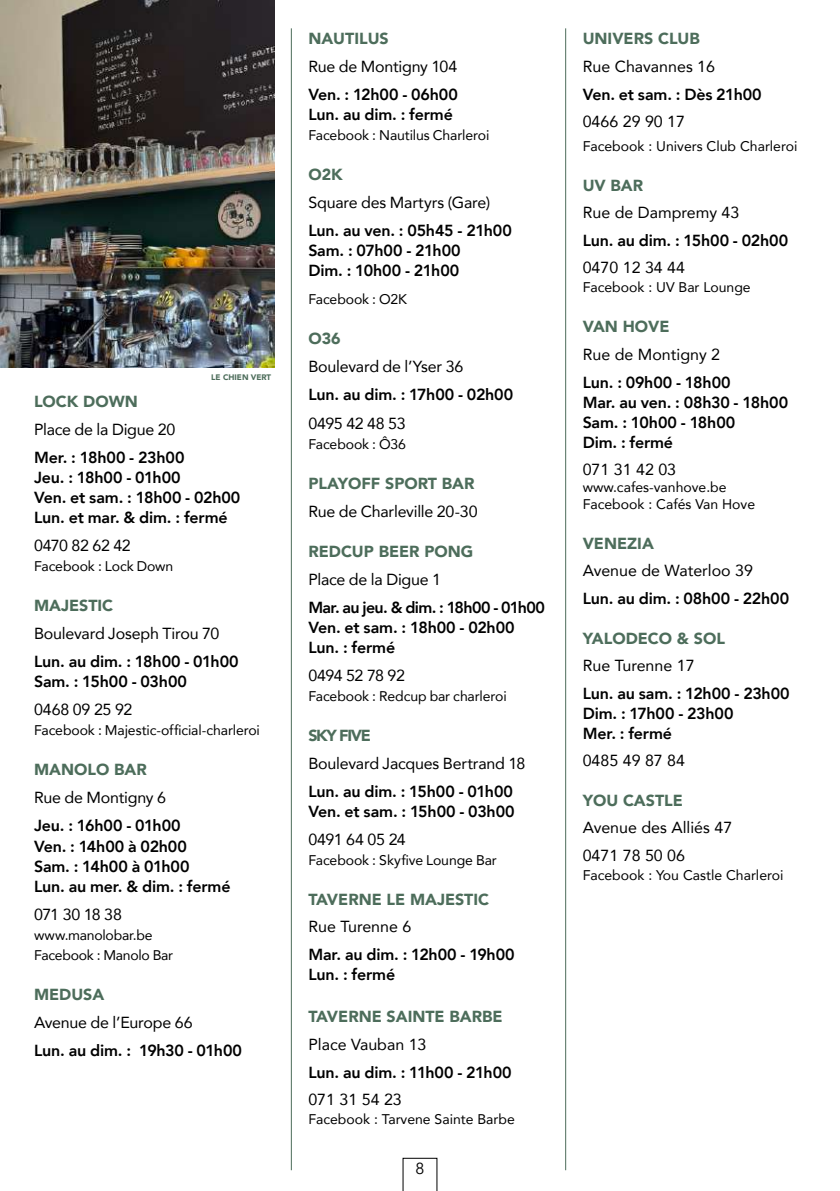
<style>
.page{position:relative;width:840px;height:1191px;background:#fff}
.page>*{position:absolute;margin:0;border:0;box-sizing:border-box;transform-origin:0 0}
.t1{font:800 16px/20px "Avenir";letter-spacing:-.01em;color:#000}
.t2{font:16px/27.2px "Avenir";letter-spacing:-.01em;color:#000}
.t3{font:900 16px "Avenir";color:#4d6d5b}
.t4{font:16px "Avenir";letter-spacing:-.035em;color:#000}
.t5{font:16px "Avenir";color:#000}
.t6{font:14px/20px "Avenir";letter-spacing:-.005em;color:#000}
.t7{font:900 8px "Avenir";color:#4d6d5b}
</style>
<div class="page">
<hr style="left:291px;top:28px;width:1px;height:1142px;background:#4d6d5b">
<hr style="left:565px;top:28px;width:1px;height:1142px;background:#4d6d5b">
<img style="left:0;top:0;width:274px;height:368px">
<svg style="left:402px;top:1158px;width:35px;height:33px"></svg>
<p class="t7" style="left:211px;top:370px;width:61px">LE CHIEN VERT</p>
<p class="t3" style="left:34px;top:388px;width:105px">LOCK DOWN</p>
<p class="t2" style="left:34px;top:416px;width:143px">Place de la Digue 20</p>
<p class="t1" style="left:34px;top:448px;width:208px">Mer. : 18h00 - 23h00<br>Jeu. : 18h00 - 01h00<br>Ven. et sam. : 18h00 - 02h00<br>Lun. et mar. &amp; dim. : fermé</p>
<p class="t2" style="left:34px;top:532px;width:98px">0470 82 62 42</p>
<p class="t6" style="left:34px;top:556px;width:141px">Facebook : Lock Down</p>
<p class="t3" style="left:34px;top:592px;width:81px">MAJESTIC</p>
<p class="t2" style="left:34px;top:620px;width:187px">Boulevard Joseph Tirou 70</p>
<p class="t1" style="left:34px;top:652px;width:206px">Lun. au dim. : 18h00 - 01h00<br>Sam. : 15h00 - 03h00</p>
<p class="t2" style="left:34px;top:696px;width:100px">0468 09 25 92</p>
<p class="t6" style="left:34px;top:720px;width:227px">Facebook : Majestic-official-charleroi</p>
<p class="t3" style="left:34px;top:756px;width:114px">MANOLO BAR</p>
<p class="t2" style="left:34px;top:784px;width:133px">Rue de Montigny 6</p>
<p class="t1" style="left:34px;top:816px;width:198px">Jeu. : 16h00 - 01h00<br>Ven. : 14h00 à 02h00<br>Sam. : 14h00 à 01h00<br>Lun. au mer. &amp; dim. : fermé</p>
<p class="t2" style="left:34px;top:900px;width:89px">071 30 18 38</p>
<p class="t6" style="left:34px;top:924px;width:140px">www.manolobar.be<br>Facebook : Manolo Bar</p>
<p class="t3" style="left:34px;top:980px;width:72px">MEDUSA</p>
<p class="t2" style="left:34px;top:1008px;width:160px">Avenue de l’Europe 66</p>
<p class="t1" style="left:34px;top:1040px;width:209px">Lun. au dim. : 19h30 - 01h00</p>
<p class="t3" style="left:308px;top:25px;width:82px">NAUTILUS</p>
<p class="t2" style="left:308px;top:53px;width:150px">Rue de Montigny 104</p>
<p class="t1" style="left:308px;top:85px;width:151px">Ven. : 12h00 - 06h00<br>Lun. au dim. : fermé</p>
<p class="t6" style="left:308px;top:125px;width:182px">Facebook : Nautilus Charleroi</p>
<p class="t3" style="left:308px;top:161px;width:36px">O2K</p>
<p class="t2" style="left:308px;top:189px;width:183px">Square des Martyrs (Gare)</p>
<p class="t1" style="left:308px;top:221px;width:205px">Lun. au ven. : 05h45 - 21h00<br>Sam. : 07h00 - 21h00<br>Dim. : 10h00 - 21h00</p>
<p class="t6" style="left:308px;top:289px;width:100px">Facebook : O2K</p>
<p class="t3" style="left:308px;top:325px;width:34px">O36</p>
<p class="t2" style="left:308px;top:353px;width:156px">Boulevard de l’Yser 36</p>
<p class="t1" style="left:308px;top:385px;width:206px">Lun. au dim. : 17h00 - 02h00</p>
<p class="t2" style="left:308px;top:409px;width:99px">0495 42 48 53</p>
<p class="t6" style="left:308px;top:433px;width:99px">Facebook : Ô36</p>
<p class="t3" style="left:308px;top:469px;width:167px">PLAYOFF SPORT BAR</p>
<p class="t2" style="left:308px;top:497px;width:171px">Rue de Charleville 20-30</p>
<p class="t3" style="left:308px;top:537px;width:166px">REDCUP BEER PONG</p>
<p class="t2" style="left:308px;top:565px;width:134px">Place de la Digue 1</p>
<p class="t1" style="left:308px;top:597px;width:238px">Mar. au jeu. &amp; dim. : 18h00 - 01h00<br>Ven. et sam. : 18h00 - 02h00<br>Lun. : fermé</p>
<p class="t4" style="left:308px;top:662px;width:98px">0494 52 78 92</p>
<p class="t6" style="left:308px;top:685px;width:200px">Facebook : Redcup bar charleroi</p>
<p class="t3" style="left:308px;top:721px;width:64px">SKY FIVE</p>
<p class="t2" style="left:308px;top:749px;width:218px">Boulevard Jacques Bertrand 18</p>
<p class="t1" style="left:308px;top:781px;width:208px">Lun. au dim. : 15h00 - 01h00<br>Ven. et sam. : 15h00 - 03h00</p>
<p class="t2" style="left:308px;top:825px;width:99px">0491 64 05 24</p>
<p class="t6" style="left:308px;top:849px;width:190px">Facebook : Skyfive Lounge Bar</p>
<p class="t3" style="left:308px;top:885px;width:182px">TAVERNE LE MAJESTIC</p>
<p class="t2" style="left:308px;top:912px;width:104px">Rue Turenne 6</p>
<p class="t1" style="left:308px;top:944px;width:208px">Mar. au dim. : 12h00 - 19h00<br>Lun. : fermé</p>
<p class="t3" style="left:308px;top:1002px;width:195px">TAVERNE SAINTE BARBE</p>
<p class="t2" style="left:308px;top:1030px;width:119px">Place Vauban 13</p>
<p class="t1" style="left:308px;top:1062px;width:205px">Lun. au dim. : 11h00 - 21h00</p>
<p class="t2" style="left:308px;top:1085px;width:95px">071 31 54 23</p>
<p class="t6" style="left:308px;top:1109px;width:208px">Facebook : Tarvene Sainte Barbe</p>
<p class="t5" style="left:415px;top:1159px;width:10px">8</p>
<p class="t3" style="left:582px;top:25px;width:119px">UNIVERS CLUB</p>
<p class="t2" style="left:582px;top:52px;width:134px">Rue Chavannes 16</p>
<p class="t1" style="left:582px;top:84px;width:180px">Ven. et sam. : Dès 21h00</p>
<p class="t2" style="left:582px;top:107px;width:104px">0466 29 90 17</p>
<p class="t6" style="left:582px;top:135px;width:216px">Facebook : Univers Club Charleroi</p>
<p class="t3" style="left:582px;top:171px;width:62px">UV BAR</p>
<p class="t2" style="left:582px;top:198px;width:158px">Rue de Dampremy 43</p>
<p class="t1" style="left:582px;top:230px;width:207px">Lun. au dim. : 15h00 - 02h00</p>
<p class="t2" style="left:582px;top:254px;width:104px">0470 12 34 44</p>
<p class="t6" style="left:582px;top:277px;width:169px">Facebook : UV Bar Lounge</p>
<p class="t3" style="left:582px;top:313px;width:88px">VAN HOVE</p>
<p class="t2" style="left:582px;top:340px;width:139px">Rue de Montigny 2</p>
<p class="t1" style="left:582px;top:372px;width:207px">Lun. : 09h00 - 18h00<br>Mar. au ven. : 08h30 - 18h00<br>Sam. : 10h00 - 18h00<br>Dim. : fermé</p>
<p class="t2" style="left:582px;top:455px;width:95px">071 31 42 03</p>
<p class="t6" style="left:582px;top:478px;width:174px;line-height:16.8px">www.cafes-vanhove.be<br>Facebook : Cafés Van Hove</p>
<p class="t3" style="left:582px;top:529px;width:73px">VENEZIA</p>
<p class="t2" style="left:582px;top:556px;width:172px">Avenue de Waterloo 39</p>
<p class="t1" style="left:582px;top:588px;width:208px">Lun. au dim. : 08h00 - 22h00</p>
<p class="t3" style="left:582px;top:624px;width:144px">YALODECO &amp; SOL</p>
<p class="t2" style="left:582px;top:651px;width:113px">Rue Turenne 17</p>
<p class="t1" style="left:582px;top:683px;width:208px">Lun. au sam. : 12h00 - 23h00<br>Dim. : 17h00 - 23h00<br>Mer. : fermé</p>
<p class="t2" style="left:582px;top:746px;width:104px">0485 49 87 84</p>
<p class="t3" style="left:582px;top:787px;width:102px">YOU CASTLE</p>
<p class="t2" style="left:582px;top:814px;width:151px">Avenue des Alliés 47<br>0471 78 50 06</p>
<p class="t6" style="left:582px;top:864px;width:202px">Facebook : You Castle Charleroi</p>
</div>
